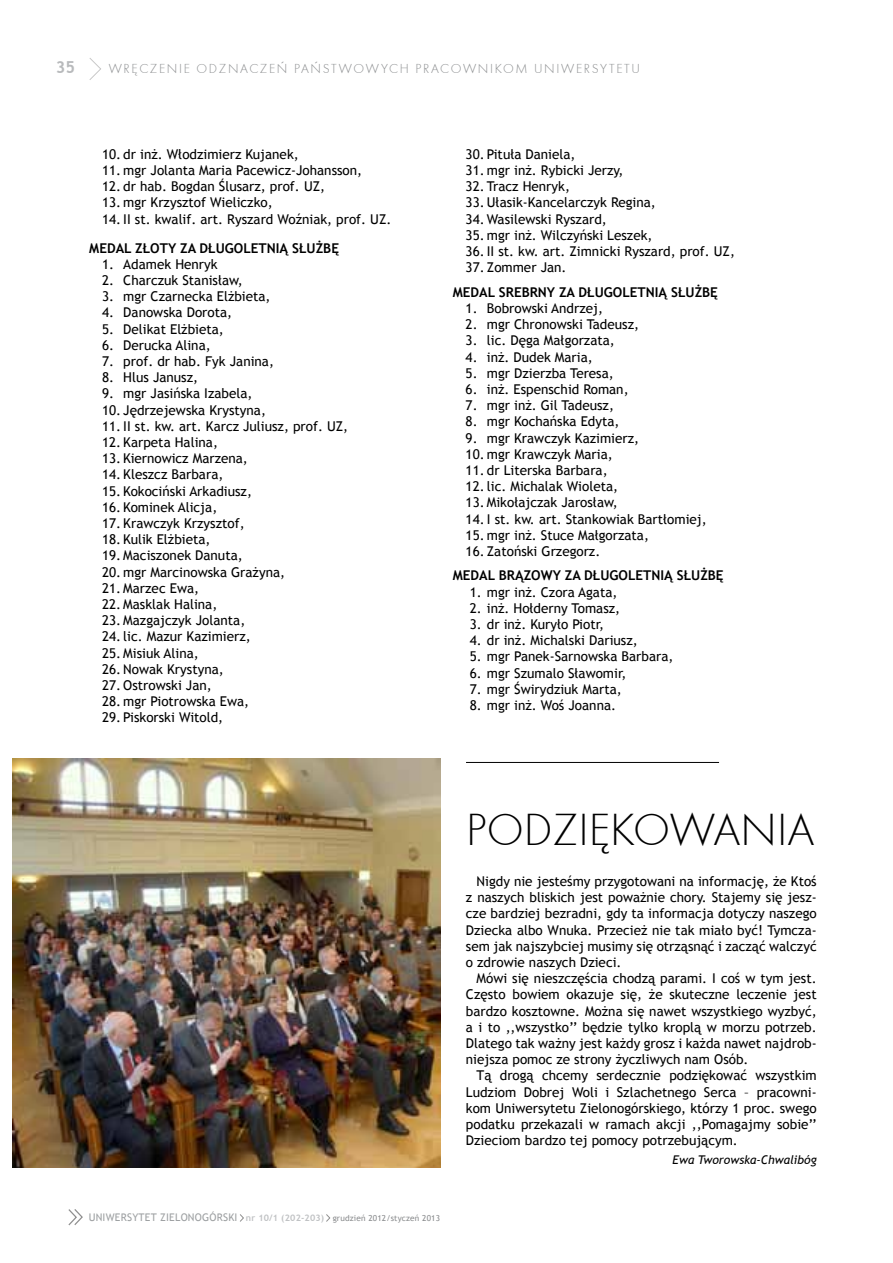
<style>
.page{position:relative;width:893px;height:1263px;background:#fff}
.page>*{position:absolute;margin:0;border:0;box-sizing:border-box;transform-origin:0 0}
.t1{font:46.5px "Futura TEE Ligh";color:#000}
.t2{font:700 16.5px "Trebuchet MS";color:#b8babc}
.t3{font:13.5px/16.2px "Trebuchet MS";color:#000;text-align:justify}
.t4{font:700 13.5px "Trebuchet MS";color:#000}
.t5{font:13.5px "Futura TEE Ligh";letter-spacing:.12em;color:#8a8c8e}
.t6{font:italic 12px "Trebuchet MS";color:#000}
.t7{font:10.5px "Trebuchet MS";letter-spacing:.02em;color:#9da0a2}
.s1{font-weight:700;font-size:9px;color:#c0c2c4}
.s2{font-size:8.25px;color:#8a8c8e}
</style>
<div class="page">
<svg style="left:89px;top:58px;width:12px;height:22px"></svg>
<svg style="left:240px;top:1214px;width:4px;height:8px"></svg>
<svg style="left:326px;top:1214px;width:4px;height:8px"></svg>
<svg style="left:68px;top:1209px;width:15px;height:17px"></svg>
<hr style="left:466px;top:762px;width:253px;height:1px;background:#000">
<img style="left:13px;top:759px;width:427px;height:408px">
<p class="t2" style="left:56px;top:57px;width:21px">35</p>
<p class="t5" style="left:109px;top:61px;width:530px">WRĘCZENIE ODZNACZEŃ PAŃSTWOWYCH P RACOWNIKOM U NIWERSYTETU</p>
<p class="t3" style="left:102px;top:146px;width:198px">10. dr inż. Włodzimierz Kujanek,</p>
<p class="t3" style="left:102px;top:162px;width:262px">11. mgr Jolanta Maria Pacewicz-Johansson,</p>
<p class="t3" style="left:102px;top:178px;width:225px">12. dr hab. Bogdan Ślusarz, prof. UZ,</p>
<p class="t3" style="left:102px;top:195px;width:172px">13. mgr Krzysztof Wieliczko,</p>
<p class="t3" style="left:102px;top:211px;width:291px">14. II st. kwalif. art. Ryszard Woźniak, prof. UZ.</p>
<p class="t4" style="left:89px;top:239px;width:250px">MEDAL ZŁOTY ZA DŁUGOLETNIĄ SŁUŻBĘ</p>
<p class="t3" style="left:102px;top:256px;width:117px">1. Adamek Henryk</p>
<p class="t3" style="left:102px;top:272px;width:142px">2. Charczuk Stanisław,</p>
<p class="t3" style="left:102px;top:288px;width:170px">3. mgr Czarnecka Elżbieta,</p>
<p class="t3" style="left:102px;top:305px;width:132px">4. Danowska Dorota,</p>
<p class="t3" style="left:102px;top:321px;width:123px">5. Delikat Elżbieta,</p>
<p class="t3" style="left:102px;top:337px;width:110px">6. Derucka Alina,</p>
<p class="t3" style="left:102px;top:353px;width:173px">7. prof. dr hab. Fyk Janina,</p>
<p class="t3" style="left:102px;top:369px;width:98px">8. Hlus Janusz,</p>
<p class="t3" style="left:102px;top:386px;width:152px">9. mgr Jasińska Izabela,</p>
<p class="t3" style="left:102px;top:402px;width:165px">10. Jędrzejewska Krystyna,</p>
<p class="t3" style="left:102px;top:418px;width:248px">11. II st. kw. art. Karcz Juliusz, prof. UZ,</p>
<p class="t3" style="left:102px;top:434px;width:117px">12. Karpeta Halina,</p>
<p class="t3" style="left:102px;top:450px;width:147px">13. Kiernowicz Marzena,</p>
<p class="t3" style="left:102px;top:467px;width:123px">14. Kleszcz Barbara,</p>
<p class="t3" style="left:102px;top:483px;width:151px">15. Kokociński Arkadiusz,</p>
<p class="t3" style="left:102px;top:499px;width:117px">16. Kominek Alicja,</p>
<p class="t3" style="left:102px;top:515px;width:144px">17. Krawczyk Krzysztof,</p>
<p class="t3" style="left:102px;top:531px;width:110px">18. Kulik Elżbieta,</p>
<p class="t3" style="left:102px;top:548px;width:142px">19. Maciszonek Danuta,</p>
<p class="t3" style="left:102px;top:564px;width:185px">20. mgr Marcinowska Grażyna,</p>
<p class="t3" style="left:102px;top:580px;width:99px">21. Marzec Ewa,</p>
<p class="t3" style="left:102px;top:596px;width:117px">22. Masklak Halina,</p>
<p class="t3" style="left:102px;top:612px;width:145px">23. Mazgajczyk Jolanta,</p>
<p class="t3" style="left:102px;top:629px;width:150px">24. lic. Mazur Kazimierz,</p>
<p class="t3" style="left:102px;top:645px;width:98px">25. Misiuk Alina,</p>
<p class="t3" style="left:102px;top:661px;width:123px">26. Nowak Krystyna,</p>
<p class="t3" style="left:102px;top:677px;width:111px">27. Ostrowski Jan,</p>
<p class="t3" style="left:102px;top:693px;width:149px">28. mgr Piotrowska Ewa,</p>
<p class="t3" style="left:102px;top:710px;width:123px">29. Piskorski Witold,</p>
<p class="t3" style="left:466px;top:146px;width:111px">30. Pituła Daniela,</p>
<p class="t3" style="left:466px;top:162px;width:159px">31. mgr inż. Rybicki Jerzy,</p>
<p class="t3" style="left:466px;top:178px;width:106px">32. Tracz Henryk,</p>
<p class="t3" style="left:466px;top:195px;width:192px">33. Ułasik-Kancelarczyk Regina,</p>
<p class="t3" style="left:466px;top:211px;width:143px">34. Wasilewski Ryszard,</p>
<p class="t3" style="left:466px;top:227px;width:188px">35. mgr inż. Wilczyński Leszek,</p>
<p class="t3" style="left:466px;top:243px;width:271px">36. II st. kw. art. Zimnicki Ryszard, prof. UZ,</p>
<p class="t3" style="left:466px;top:259px;width:102px">37. Zommer Jan.</p>
<p class="t4" style="left:453px;top:283px;width:265px">MEDAL SREBRNY ZA DŁUGOLETNIĄ SŁUŻBĘ</p>
<p class="t3" style="left:466px;top:300px;width:139px">1. Bobrowski Andrzej,</p>
<p class="t3" style="left:466px;top:316px;width:175px">2. mgr Chronowski Tadeusz,</p>
<p class="t3" style="left:466px;top:333px;width:151px">3. lic. Dęga Małgorzata,</p>
<p class="t3" style="left:466px;top:349px;width:129px">4. inż. Dudek Maria,</p>
<p class="t3" style="left:466px;top:365px;width:150px">5. mgr Dzierzba Teresa,</p>
<p class="t3" style="left:466px;top:381px;width:165px">6. inż. Espenschid Roman,</p>
<p class="t3" style="left:466px;top:397px;width:150px">7. mgr inż. Gil Tadeusz,</p>
<p class="t3" style="left:466px;top:414px;width:155px">8. mgr Kochańska Edyta,</p>
<p class="t3" style="left:466px;top:430px;width:175px">9. mgr Krawczyk Kazimierz,</p>
<p class="t3" style="left:466px;top:446px;width:149px">10. mgr Krawczyk Maria,</p>
<p class="t3" style="left:466px;top:462px;width:144px">11. dr Literska Barbara,</p>
<p class="t3" style="left:466px;top:478px;width:154px">12. lic. Michalak Wioleta,</p>
<p class="t3" style="left:466px;top:495px;width:154px">13. Mikołajczak Jarosław,</p>
<p class="t3" style="left:466px;top:511px;width:243px">14. I st. kw. art. Stankowiak Bartłomiej,</p>
<p class="t3" style="left:466px;top:527px;width:185px">15. mgr inż. Stuce Małgorzata,</p>
<p class="t3" style="left:466px;top:543px;width:136px">16. Zatoński Grzegorz.</p>
<p class="t4" style="left:453px;top:567px;width:271px">MEDAL BRĄZOWY ZA DŁUGOLETNIĄ SŁUŻBĘ</p>
<p class="t3" style="left:470px;top:584px;width:149px">1. mgr inż. Czora Agata,</p>
<p class="t3" style="left:470px;top:600px;width:152px">2. inż. Hołderny Tomasz,</p>
<p class="t3" style="left:470px;top:616px;width:136px">3. dr inż. Kuryło Piotr,</p>
<p class="t3" style="left:470px;top:632px;width:169px">4. dr inż. Michalski Dariusz,</p>
<p class="t3" style="left:470px;top:649px;width:205px">5. mgr Panek-Sarnowska Barbara,</p>
<p class="t3" style="left:470px;top:665px;width:158px">6. mgr Szumalo Sławomir,</p>
<p class="t3" style="left:470px;top:681px;width:153px">7. mgr Świrydziuk Marta,</p>
<p class="t3" style="left:470px;top:697px;width:148px">8. mgr inż. Woś Joanna.</p>
<p class="t7" style="left:89px;top:1211px;width:353px">UNIWERSYTET ZIELONOGÓRSKI <span class="s1">nr 10/1 (202-203)</span> <span class="s2">grudzień 2012/styczeń 2013</span></p>
<h1 class="t1" style="left:466px;top:803px;width:349px">PODZIĘKOWANIA</h1>
<p class="t3" style="left:466px;top:873px;width:352px;text-indent:11px">Nigdy nie jesteśmy przygotowani na informację, że Ktoś z naszych bliskich jest poważnie chory. Stajemy się jesz&shy;cze bardziej bezradni, gdy ta informacja dotyczy naszego Dziecka albo Wnuka. Przecież nie tak miało być! Tymcza&shy;sem jak najszybciej musimy się otrząsnąć i zacząć walczyć o zdrowie naszych Dzieci.</p>
<p class="t3" style="left:466px;top:970px;width:352px;text-indent:11px">Mówi się nieszczęścia chodzą parami. I coś w tym jest.<br>Często bowiem okazuje się, że skuteczne leczenie jest bardzo kosztowne. Można się nawet wszystkiego wyzbyć, a i to ,,wszystko’’ będzie tylko kroplą w morzu potrzeb.<br>Dlatego tak ważny jest każdy grosz i każda nawet najdrob&shy;niejsza pomoc ze strony życzliwych nam Osób.</p>
<p class="t3" style="left:466px;top:1068px;width:353px;text-indent:11px">Tą drogą chcemy serdecznie podziękować wszystkim Ludziom Dobrej Woli i Szlachetnego Serca – pracowni&shy;kom Uniwersytetu Zielonogórskiego, którzy 1 proc. swego podatku przekazali w ramach akcji ,,Pomagajmy sobie’’ Dzieciom bardzo tej pomocy potrzebującym.</p>
<p class="t6" style="left:673px;top:1152px;width:146px">Ewa Tworowska-Chwalibóg</p>
</div>
